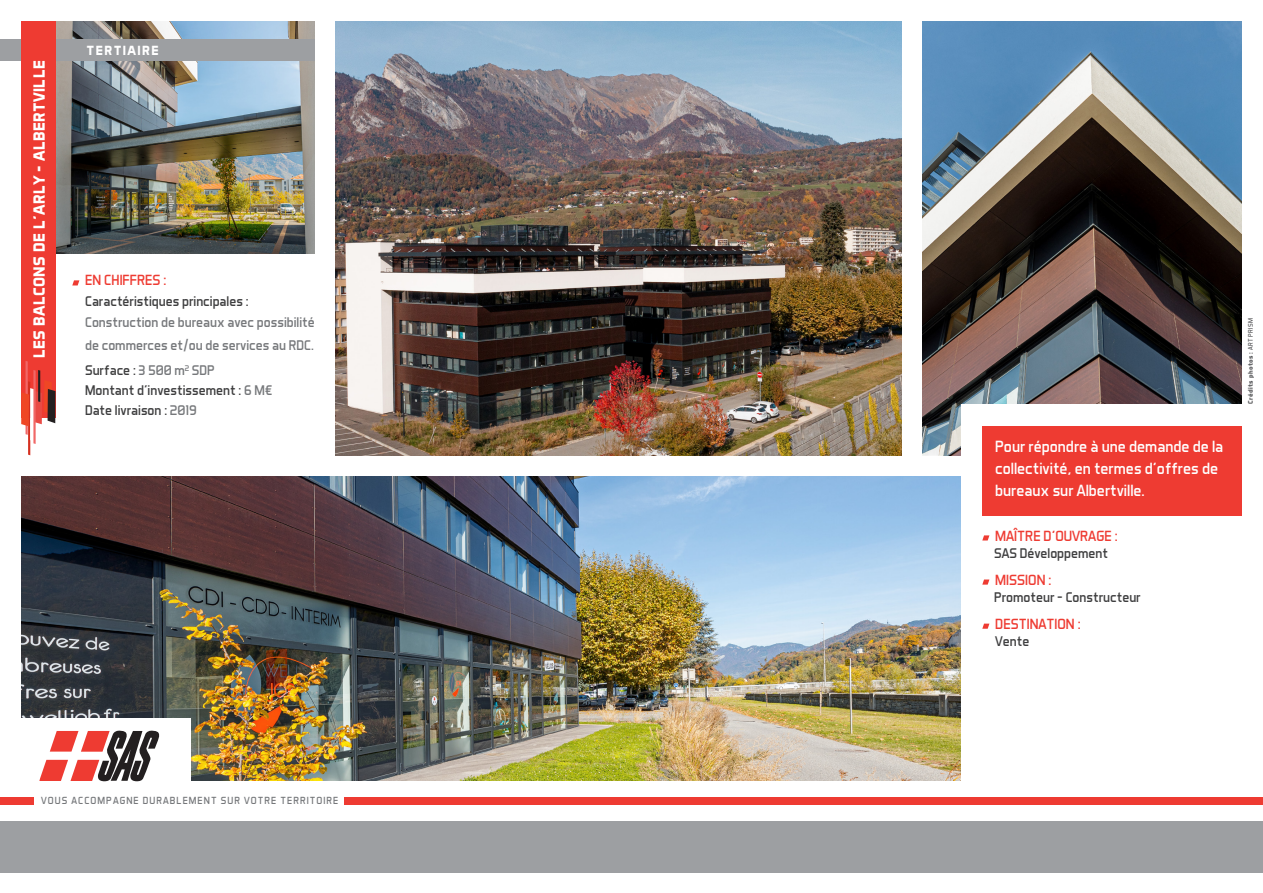
<style>
.page{position:relative;width:1263px;height:893px;background:#fff}
.page>*{position:absolute;margin:0;border:0;box-sizing:border-box;transform-origin:0 0}
.t1{font:16.5px/22.2px "Aero Matics";color:#fff}
.t2{font:700 16.5px "Aero Matics";letter-spacing:.02em;color:#fff}
.t3{font:15px "Aero Matics";color:#ee3b32}
.t4{font:14.25px/19.5px "Aero Matics";color:#3e3e3f}
.t5{font:14.25px/22.5px "Aero Matics";color:#76787b}
._01-Nom_Modéle{font:700 13.5px "Aero Matics";letter-spacing:.1em;color:#fff}
.t6{font:10.5px "Aero Matics";letter-spacing:.1em;color:#76787b}
.t7{font:700 6.75px "Aero Matics";letter-spacing:.06em;color:#57585a}
.s1{color:#76787b}
.s2{font-weight:400}
</style>
<div class="page">
<img style="left:55px;top:21px;width:260px;height:232px">
<div style="left:0;top:39px;width:315px;height:21px;background:#9d9fa2"></div>
<img style="left:21px;top:476px;width:940px;height:305px">
<img style="left:336px;top:21px;width:565px;height:434px">
<img style="left:923px;top:21px;width:319px;height:434px">
<div style="left:0;top:821px;width:1263px;height:52px;background:#9d9fa2"></div>
<div style="left:961px;top:404px;width:282px;height:417px;background:#fff"></div>
<div style="left:21px;top:719px;width:170px;height:76px;background:#fff"></div>
<div style="left:344px;top:797px;width:919px;height:7px;background:#ee3b32"></div>
<div style="left:0;top:797px;width:34px;height:7px;background:#ee3b32"></div>
<div style="left:21px;top:21px;width:34px;height:397px;background:#ee3b32"></div>
<svg style="left:21px;top:361px;width:34px;height:94px"></svg>
<svg style="left:39px;top:730px;width:121px;height:51px"></svg>
<div style="left:982px;top:426px;width:260px;height:89px;background:#ee3b32"></div>
<svg style="left:982px;top:535px;width:7px;height:5px"></svg>
<svg style="left:982px;top:579px;width:7px;height:6px"></svg>
<svg style="left:982px;top:624px;width:7px;height:5px"></svg>
<svg style="left:72px;top:280px;width:7px;height:5px"></svg>
<p class="t2" style="left:29px;top:358px;width:299px;rotate:-90deg">LES BALCONS DE L’ARLY - ALBERTVILLE</p>
<p class="_01-Nom_Modéle" style="left:87px;top:42px;width:74px">TERTIAIRE</p>
<p class="t3" style="left:85px;top:271px;width:83px">EN CHIFFRES :</p>
<p class="t4" style="left:85px;top:292px;width:165px">Caractéristiques principales :</p>
<p class="t5" style="left:85px;top:311px;width:231px">Construction de bureaux avec possibilité de commerces et/ou de services au RDC.</p>
<p class="t4" style="left:85px;top:361px;width:131px">Surface : <span class="s1">3 500 m</span><sup>2</sup> <span class="s1">SDP</span></p>
<p class="t4" style="left:85px;top:380px;width:189px">Montant d’investissement : <span class="s1">6 M€<br></span>Date livraison : <span class="s1">2019</span></p>
<p class="t6" style="left:41px;top:794px;width:299px">VOUS ACCOMPAGNE DURABLEMENT SUR VOTRE TERRITOIRE</p>
<p class="t1" style="left:995px;top:435px;width:230px">Pour répondre à une demande de la collectivité, en termes d’offres de bureaux sur Albertville.</p>
<p class="t3" style="left:995px;top:526px;width:124px">MAÎTRE D’OUVRAGE :</p>
<p class="t4" style="left:994px;top:543px;width:116px">SAS Développement</p>
<p class="t3" style="left:995px;top:571px;width:58px">MISSION :</p>
<p class="t4" style="left:994px;top:587px;width:148px">Promoteur – Constructeur</p>
<p class="t3" style="left:995px;top:615px;width:87px">DESTINATION :</p>
<p class="t4" style="left:995px;top:631px;width:36px">Vente</p>
<p class="t7" style="left:1246px;top:404px;width:87px;rotate:-90deg">Crédits photos : <span class="s2">ART PRISM</span></p>
</div>
